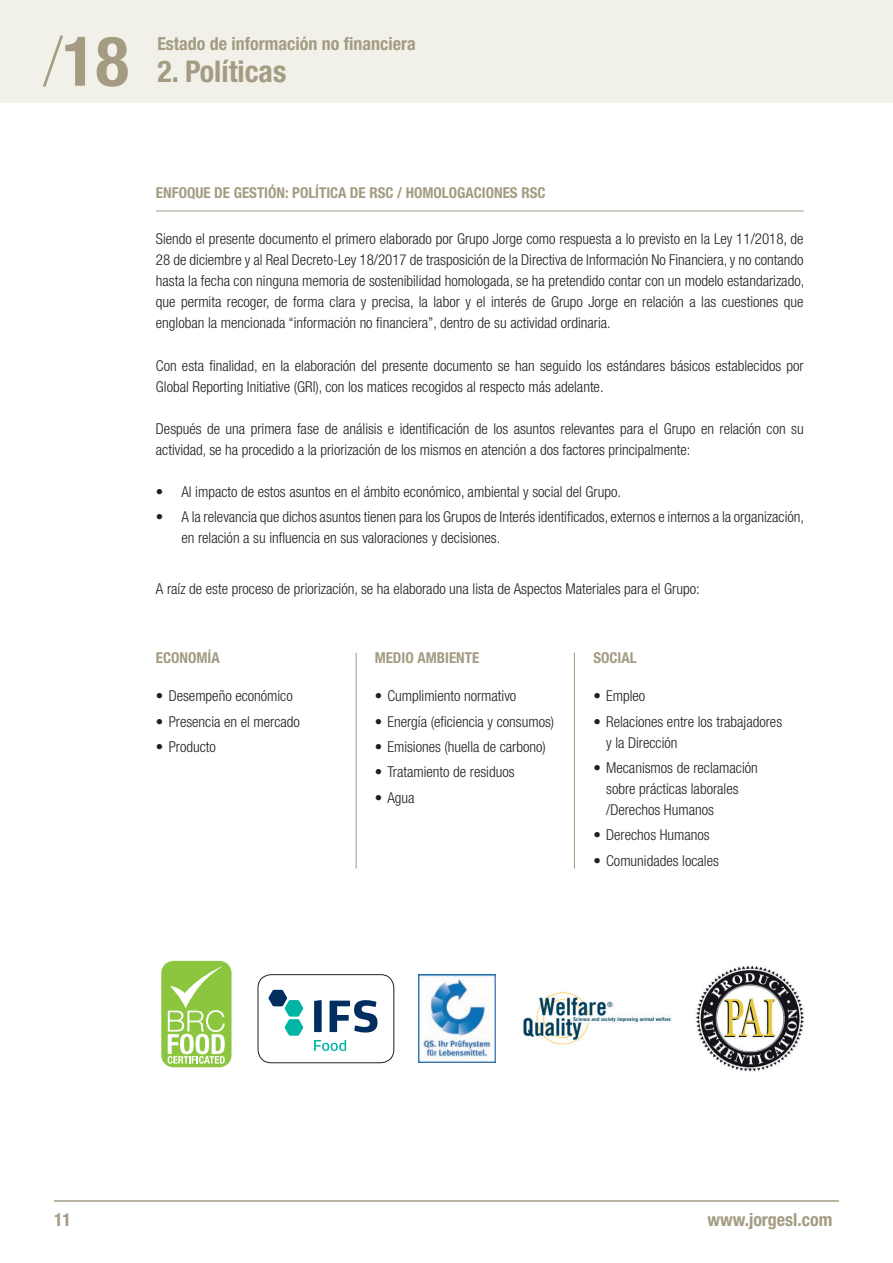
<style>
.page{position:relative;width:893px;height:1263px;background:#fff}
.page>*{position:absolute;margin:0;border:0;box-sizing:border-box;transform-origin:0 0}
.t1{font:700 condensed 69px "Helvetica Neue LT Std";color:#a39c82}
.t2{font:700 condensed 30px "Helvetica Neue LT Std";color:#a39c82}
.t3{font:700 condensed 18px "Helvetica Neue LT Std";color:#a39c82}
.párrafo{font:300 condensed 15px/21px "Helvetica Neue LT Std";color:#231f20}
.lista{font:300 condensed 15px/21px "Helvetica Neue LT Std";color:#231f20}
.título{font:700 condensed 15px "Helvetica Neue LT Std";color:#a39c82}
.lista_menos_interlin{font:300 condensed 15px "Helvetica Neue LT Std";color:#231f20}
.s1{font-weight:100}
</style>
<div class="page">
<div style="left:0;top:0;width:893px;height:102px;background:#f1f0e9"></div>
<hr style="left:54px;top:1200px;width:785px;height:2px;background:#a39c82">
<hr style="left:156px;top:211px;width:648px;height:1px;background:#a39c82">
<hr style="left:356px;top:653px;width:1px;height:215px;background:#a39c82">
<hr style="left:574px;top:653px;width:1px;height:215px;background:#a39c82">
<div style="left:162px;top:962px;width:69px;height:104px;background:#8bc63e;border-radius:11px"></div>
<div style="left:161px;top:961px;width:70px;height:106px;border:2px solid #8bc63e;border-radius:11px"></div>
<svg style="left:168px;top:966px;width:57px;height:98px"></svg>
<div style="left:258px;top:974px;width:136px;height:89px;border:1px solid #231f20;border-radius:13px"></div>
<svg style="left:314px;top:1000px;width:63px;height:32px"></svg>
<svg style="left:268px;top:990px;width:35px;height:46px"></svg>
<svg style="left:314px;top:1040px;width:32px;height:11px"></svg>
<img style="left:696px;top:966px;width:108px;height:106px">
<img style="left:418px;top:974px;width:77px;height:89px">
<img style="left:523px;top:992px;width:148px;height:53px">
<h1 class="t1" style="left:43px;top:19px;width:87px"><span class="s1">/</span>18</h1>
<p class="t3" style="left:157px;top:33px;width:260px">Estado de información no financiera</p>
<p class="t2" style="left:157px;top:53px;width:131px">2. Políticas</p>
<p class="título" style="left:156px;top:183px;width:391px">ENFOQUE DE GESTIÓN: POLÍTICA DE RSC / HOMOLOGACIONES RSC</p>
<p class="párrafo" style="left:156px;top:228px;width:650px;text-align:justify">Siendo el presente documento el primero elaborado por Grupo Jorge como respuesta a lo previsto en la Ley 11/2018, de 28 de diciembre y al Real Decreto-Ley 18/2017 de trasposición de la Directiva de Información No Financiera, y no contando hasta la fecha con ninguna memoria de sostenibilidad homologada, se ha pretendido contar con un modelo estandarizado, que permita recoger, de forma clara y precisa, la labor y el interés de Grupo Jorge en relación a las cuestiones que engloban la mencionada “información no financiera”, dentro de su actividad ordinaria.</p>
<p class="párrafo" style="left:156px;top:355px;width:649px">Con esta finalidad, en la elaboración del presente documento se han seguido los estándares básicos establecidos por<br>Global Reporting Initiative (GRI), con los matices recogidos al respecto más adelante.</p>
<p class="párrafo" style="left:156px;top:418px;width:649px">Después de una primera fase de análisis e identificación de los asuntos relevantes para el Grupo en relación con su actividad, se ha procedido a la priorización de los mismos en atención a dos factores principalmente:</p>
<p class="lista_menos_interlin" style="left:156px;top:483px;width:467px">• Al impacto de estos asuntos en el ámbito económico, ambiental y social del Grupo.</p>
<p class="lista" style="left:181px;top:506px;width:624px;text-indent:-26px">• A la relevancia que dichos asuntos tienen para los Grupos de Interés identificados, externos e internos a la organización, en relación a su influencia en sus valoraciones y decisiones.</p>
<p class="párrafo" style="left:156px;top:578px;width:545px">A raíz de este proceso de priorización, se ha elaborado una lista de Aspectos Materiales para el Grupo:</p>
<p class="título" style="left:156px;top:649px;width:65px">ECONOMÍA</p>
<p class="párrafo" style="left:156px;top:685px;width:138px">• Desempeño económico</p>
<p class="párrafo" style="left:156px;top:711px;width:146px">• Presencia en el mercado</p>
<p class="párrafo" style="left:156px;top:736px;width:61px">• Producto</p>
<p class="título" style="left:375px;top:649px;width:106px">MEDIO AMBIENTE</p>
<p class="párrafo" style="left:375px;top:685px;width:143px">• Cumplimiento normativo</p>
<p class="párrafo" style="left:375px;top:711px;width:181px">• Energía (eficiencia y consumos)</p>
<p class="párrafo" style="left:375px;top:736px;width:173px">• Emisiones (huella de carbono)</p>
<p class="párrafo" style="left:375px;top:761px;width:141px">• Tratamiento de residuos</p>
<p class="párrafo" style="left:375px;top:786px;width:41px">• Agua</p>
<p class="título" style="left:593px;top:649px;width:45px">SOCIAL</p>
<p class="párrafo" style="left:593px;top:685px;width:53px">• Empleo</p>
<p class="párrafo" style="left:606px;top:711px;width:178px;text-indent:-13px">• Relaciones entre los trabajadores y la Dirección</p>
<p class="párrafo" style="left:606px;top:757px;width:153px;text-indent:-13px">• Mecanismos de reclamación sobre prácticas laborales /Derechos Humanos</p>
<p class="párrafo" style="left:593px;top:824px;width:118px">• Derechos Humanos</p>
<p class="párrafo" style="left:593px;top:849px;width:127px">• Comunidades locales</p>
<p class="t3" style="left:54px;top:1209px;width:19px">11</p>
<p class="t3" style="left:707px;top:1209px;width:127px">www.jorgesl.com</p>
</div>
